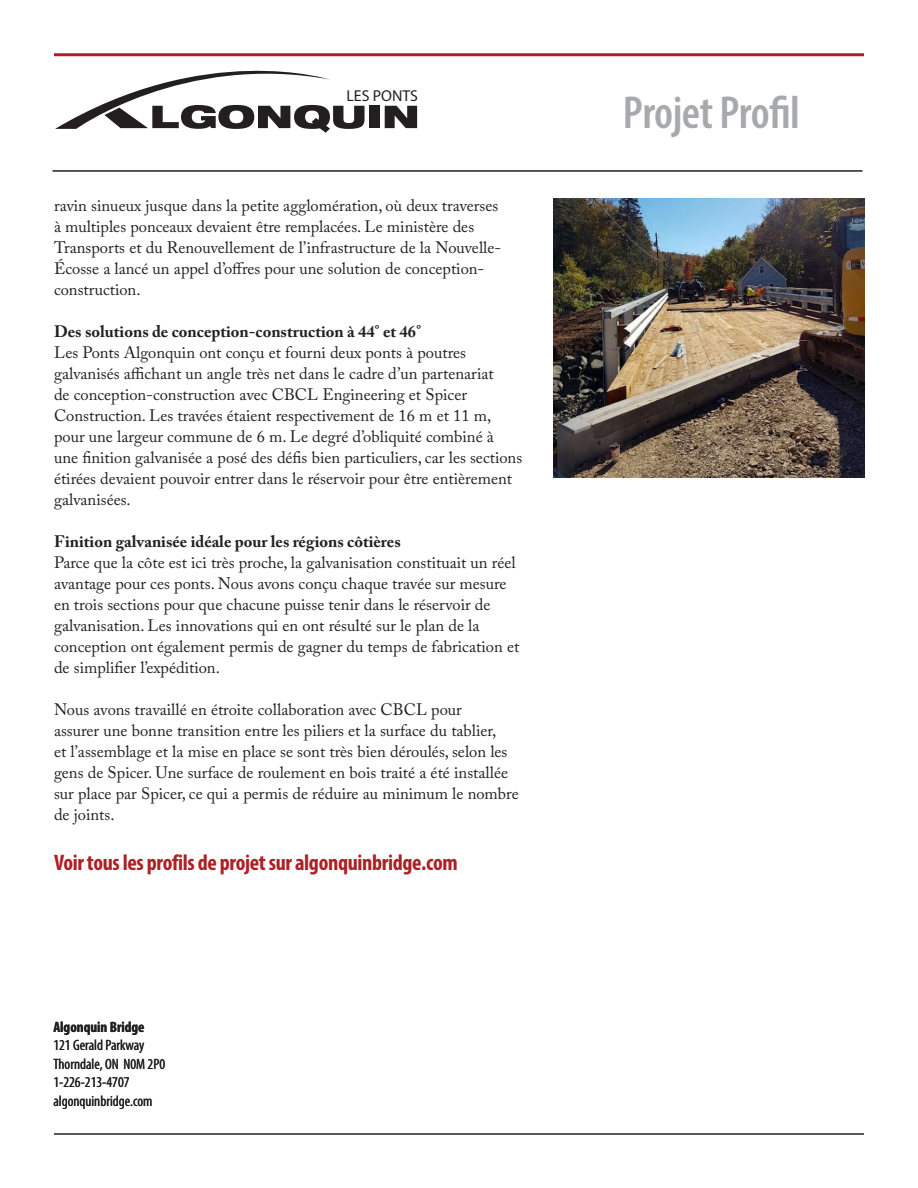
<style>
.page{position:relative;width:918px;height:1188px;background:#fff}
.page>*{position:absolute;margin:0;border:0;box-sizing:border-box;transform-origin:0 0}
.Profile{font:600 condensed 46.5px "Myriad Pro";letter-spacing:-.01em;color:#a8a9ad}
.Header_Red_2{font:700 condensed 22.5px "Myriad Pro";letter-spacing:-.015em;color:#ad2126}
.copy{font:16.5px/21px "Adobe Caslon Pro";color:#231f20}
.Sub_2{font:700 16.5px "Adobe Caslon Pro";color:#231f20}
.t1{font:15.75px "Myriad Pro";color:#231f20}
.t2{font:condensed 15px/18.6px "Myriad Pro";color:#231f20}
.s1{font-weight:700}
</style>
<div class="page">
<hr style="left:54px;top:1133px;width:810px;height:2px;background:#231f20">
<hr style="left:52px;top:170px;width:810px;height:2px;background:#231f20">
<hr style="left:54px;top:53px;width:810px;height:3px;background:#ad2126">
<div style="left:369px;top:106px;width:11px;height:22px;background:#231f20"></div>
<svg style="left:385px;top:106px;width:32px;height:22px"></svg>
<svg style="left:55px;top:53px;width:310px;height:80px"></svg>
<img style="left:554px;top:199px;width:310px;height:279px">
<p class="t1" style="left:347px;top:86px;width:73px">LES PONTS</p>
<p class="copy" style="left:54px;top:195px;width:449px">ravin sinueux jusque dans la petite agglomération, où deux traverses à multiples ponceaux devaient être remplacées. Le ministère des Transports et du Renouvellement de l’infrastructure de la Nouvelle-Écosse a lancé un appel d’offres pour une solution de conception&shy;construction.</p>
<p class="Sub_2" style="left:54px;top:322px;width:369px">Des solutions de conception-construction à 44° et 46°</p>
<p class="copy" style="left:54px;top:342px;width:470px">Les Ponts Algonquin ont conçu et fourni deux ponts à poutres galvanisés affichant un angle très net dans le cadre d’un partenariat<br>de conception-construction avec CBCL Engineering et Spicer Construction. Les travées étaient respectivement de 16 m et 11 m, pour une largeur commune de 6 m. Le degré d’obliquité combiné à une finition galvanisée a posé des défis bien particuliers, car les sections étirées devaient pouvoir entrer dans le réservoir pour être entièrement galvanisées.</p>
<p class="Sub_2" style="left:54px;top:532px;width:348px">Finition galvanisée idéale pour les régions côtières</p>
<p class="copy" style="left:54px;top:552px;width:467px">Parce que la côte est ici très proche, la galvanisation constituait un réel avantage pour ces ponts. Nous avons conçu chaque travée sur mesure en trois sections pour que chacune puisse tenir dans le réservoir de galvanisation. Les innovations qui en ont résulté sur le plan de la conception ont également permis de gagner du temps de fabrication et de simplifier l’expédition.</p>
<p class="copy" style="left:54px;top:699px;width:466px">Nous avons travaillé en étroite collaboration avec CBCL pour<br>assurer une bonne transition entre les piliers et la surface du tablier,<br>et l’assemblage et la mise en place se sont très bien déroulés, selon les gens de Spicer. Une surface de roulement en bois traité a été installée sur place par Spicer, ce qui a permis de réduire au minimum le nombre de joints.</p>
<p class="Header_Red_2" style="left:54px;top:849px;width:405px">Voir tous les profils de projet sur algonquinbridge.com</p>
<p class="t2" style="left:53px;top:1017px;width:93px"><span class="s1">Algonquin Bridge<br></span>121 Gerald Parkway</p>
<p class="t2" style="left:53px;top:1054px;width:113px">Thorndale, ON N0M 2P0</p>
<p class="t2" style="left:53px;top:1073px;width:78px">1-226-213-4707</p>
<p class="t2" style="left:53px;top:1092px;width:101px">algonquinbridge.com</p>
<p class="Profile" style="left:623px;top:84px;width:178px">Projet Profil</p>
</div>
